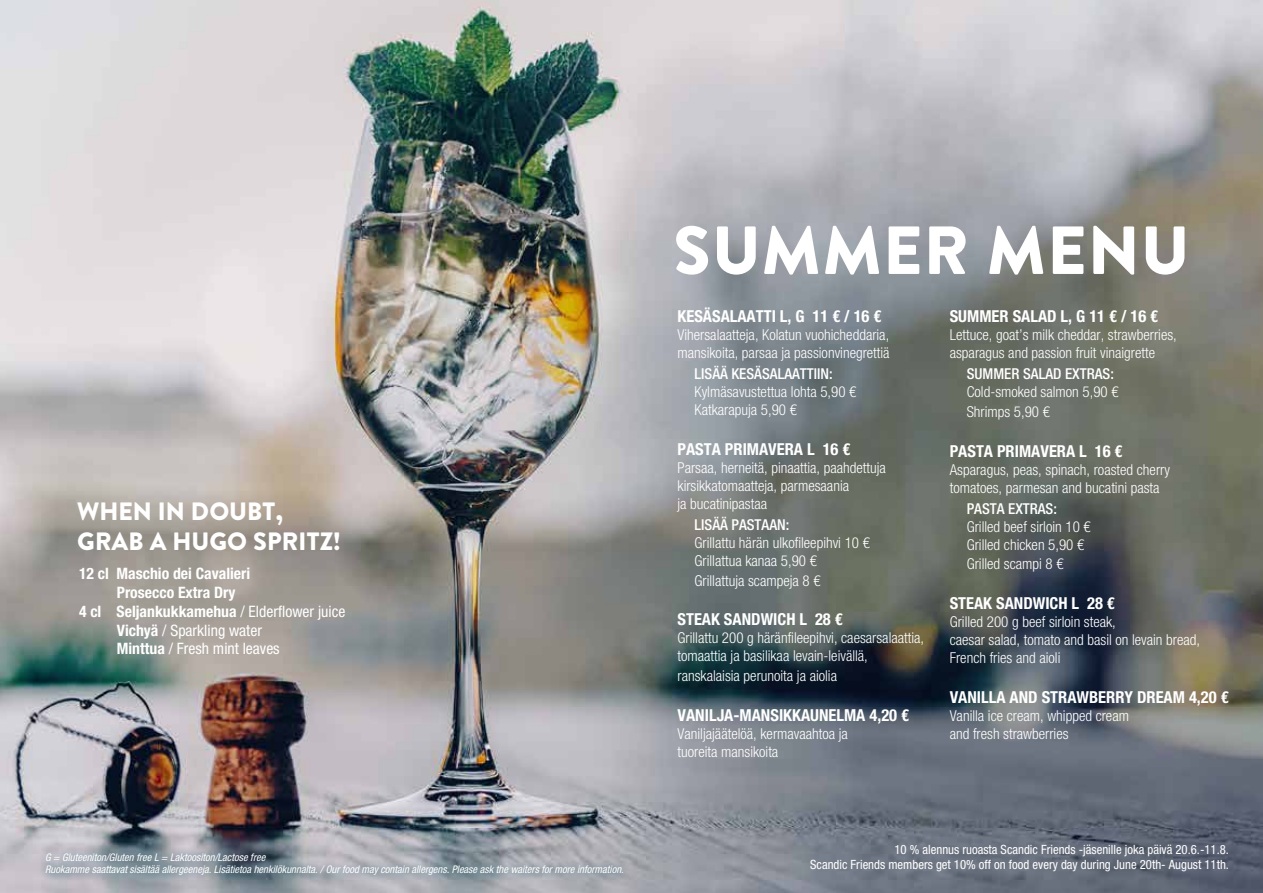
<style>
.page{position:relative;width:1263px;height:893px;background:#fff}
.page>*{position:absolute;margin:0;border:0;box-sizing:border-box;transform-origin:0 0}
.t1{font:900 67.95px "Brandon Text";letter-spacing:.02em;color:#fff}
.t2{font:900 25.05px/30.2px "Brandon Text";color:#fff}
.t3{font:700 condensed 16.5px "Helvetica Neue LT Std";color:#fff}
.t4{font:700 condensed 15.75px "Helvetica Neue LT Std";color:#fff}
.t5{font:condensed 15.75px "Helvetica Neue LT Std";color:#fff}
.t6{font:300 condensed 15px/18px "Helvetica Neue LT Std";color:#fff}
.t7{font:500 condensed 15px "Helvetica Neue LT Std";color:#fff}
.t8{font:condensed 12.75px/15.3px "Helvetica Neue LT Std";color:#fff;text-align:right}
.t9{font:italic condensed 10.5px/12.6px "Helvetica Neue LT Std";color:#fff}
.s1{font-weight:400}
.s2{font-weight:700}
</style>
<div class="page">
<img style="left:0;top:0;width:1263px;height:893px">
<div style="left:38px;top:845px;width:593px;height:39px;background:#004860;opacity:.75"></div>
<h2 class="t2" style="left:77px;top:495px;width:265px">WHEN IN DOUBT,<br>GRAB A HUGO SPRITZ!</h2>
<p class="t4" style="left:79px;top:564px;width:173px">12 cl Maschio dei Cavalieri</p>
<p class="t4" style="left:117px;top:583px;width:120px">Prosecco Extra Dry</p>
<p class="t4" style="left:79px;top:601px;width:268px">4 cl Seljankukkamehua <span class="s1">/ Elderflower juice</span></p>
<p class="t5" style="left:117px;top:621px;width:147px"><span class="s2">Vichyä</span> / Sparkling water</p>
<p class="t5" style="left:117px;top:640px;width:164px"><span class="s2">Minttua</span> / Fresh mint leaves</p>
<h1 class="t1" style="left:673px;top:202px;width:518px">SUMMER MENU</h1>
<p class="t3" style="left:950px;top:306px;width:210px">SUMMER SALAD L, G 11 € / 16 €</p>
<p class="t6" style="left:950px;top:326px;width:229px">Lettuce, goat’s milk cheddar, strawberries, asparagus and passion fruit vinaigrette</p>
<p class="t7" style="left:967px;top:365px;width:149px">SUMMER SALAD EXTRAS:</p>
<p class="t6" style="left:967px;top:382px;width:153px;line-height:19.8px">Cold-smoked salmon 5,90 €<br>Shrimps 5,90 €</p>
<p class="t3" style="left:950px;top:441px;width:174px">PASTA PRIMAVERA L 16 €</p>
<p class="t6" style="left:950px;top:460px;width:222px">Asparagus, peas, spinach, roasted cherry tomatoes, parmesan and bucatini pasta</p>
<p class="t7" style="left:967px;top:499px;width:92px">PASTA EXTRAS:</p>
<p class="t6" style="left:967px;top:517px;width:125px">Grilled beef sirloin 10 €<br>Grilled chicken 5,90 €</p>
<p class="t6" style="left:967px;top:555px;width:98px">Grilled scampi 8 €</p>
<p class="t3" style="left:950px;top:593px;width:167px">STEAK SANDWICH L 28 €</p>
<p class="t6" style="left:950px;top:613px;width:252px">Grilled 200 g beef sirloin steak,<br>caesar salad, tomato and basil on levain bread,<br>French fries and aioli</p>
<p class="t3" style="left:950px;top:687px;width:280px">VANILLA AND STRAWBERRY DREAM 4,20 €</p>
<p class="t6" style="left:950px;top:706px;width:181px">Vanilla ice cream, whipped cream and fresh strawberries</p>
<p class="t3" style="left:677px;top:306px;width:205px">KESÄSALAATTI L, G 11 € / 16 €</p>
<p class="t6" style="left:677px;top:326px;width:214px">Vihersalaatteja, Kolatun vuohicheddaria, mansikoita, parsaa ja passionvinegrettiä</p>
<p class="t7" style="left:694px;top:365px;width:140px">LISÄÄ KESÄSALAATTIIN:</p>
<p class="t6" style="left:694px;top:383px;width:163px">Kylmäsavustettua lohta 5,90 €<br>Katkarapuja 5,90 €</p>
<p class="t3" style="left:677px;top:439px;width:174px">PASTA PRIMAVERA L 16 €</p>
<p class="t6" style="left:677px;top:458px;width:210px">Parsaa, herneitä, pinaattia, paahdettuja kirsikkatomaatteja, parmesaania<br>ja bucatinipastaa</p>
<p class="t7" style="left:694px;top:516px;width:96px">LISÄÄ PASTAAN:</p>
<p class="t6" style="left:694px;top:533px;width:177px">Grillattu härän ulkofileepihvi 10 €<br>Grillattua kanaa 5,90 €</p>
<p class="t6" style="left:694px;top:571px;width:127px">Grillattuja scampeja 8 €</p>
<p class="t3" style="left:677px;top:609px;width:167px">STEAK SANDWICH L 28 €</p>
<p class="t6" style="left:677px;top:629px;width:248px">Grillattu 200 g häränfileepihvi, caesarsalaattia, tomaattia ja basilikaa levain-leivällä,</p>
<p class="t6" style="left:677px;top:667px;width:161px">ranskalaisia perunoita ja aiolia</p>
<p class="t3" style="left:677px;top:705px;width:233px">VANILJA-MANSIKKAUNELMA 4,20 €</p>
<p class="t6" style="left:677px;top:724px;width:172px">Vaniljajäätelöä, kermavaahtoa ja tuoreita mansikoita</p>
<p class="t9" style="left:45px;top:851px;width:580px">G = Gluteeniton/Gluten free L = Laktoositon/Lactose free<br>Ruokamme saattavat sisältää allergeeneja. Lisätietoa henkilökunnalta. / Our food may contain allergens. Please ask the waiters for more information.</p>
<p class="t8" style="left:810px;top:842px;width:420px">10 % alennus ruoasta Scandic Friends -jäsenille joka päivä 20.6.-11.8.<br>Scandic Friends members get 10% off on food every day during June 20th- August 11th.</p>
</div>
